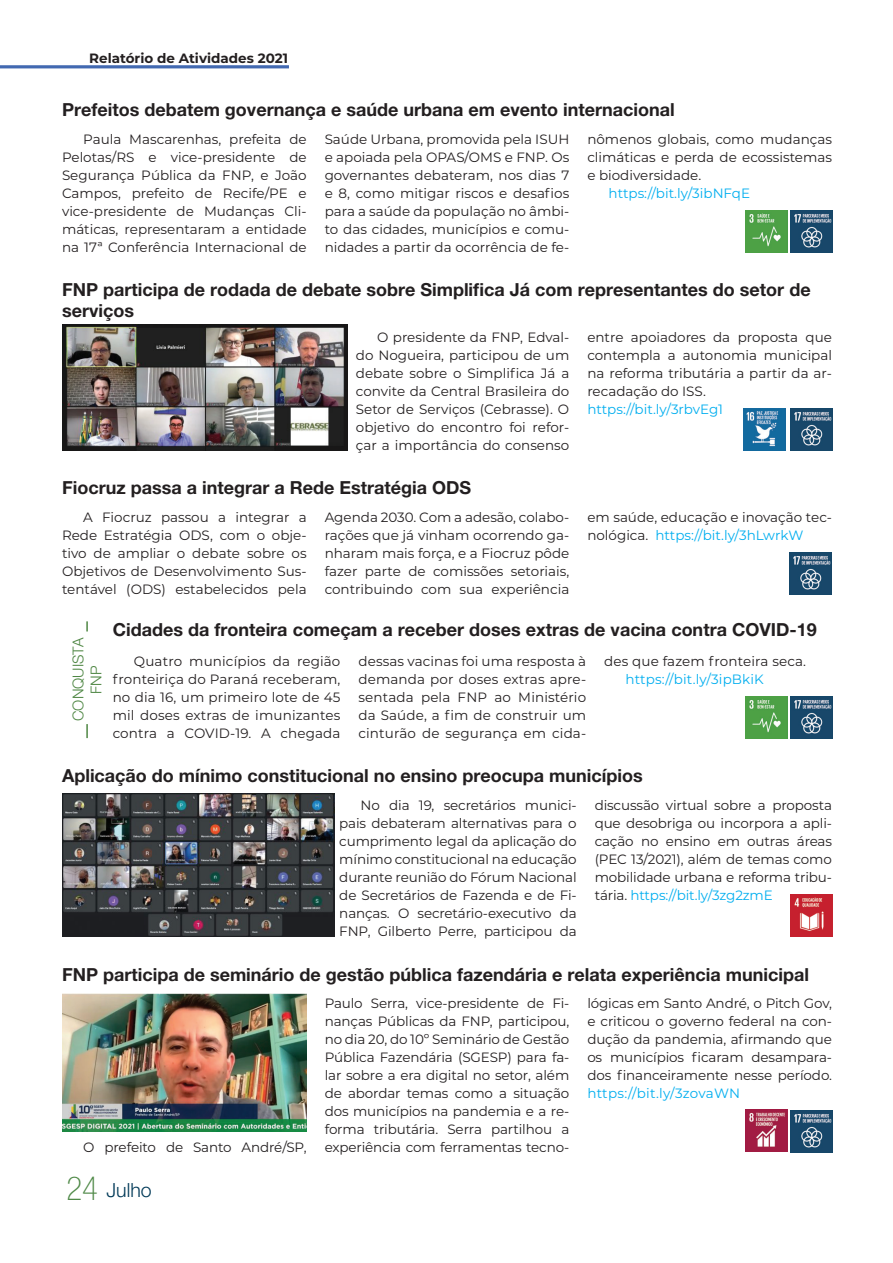
<style>
.page{position:relative;width:893px;height:1263px;background:#fff}
.page>*{position:absolute;margin:0;border:0;box-sizing:border-box;transform-origin:0 0}
.t1{font:100 condensed 33px "Helvetica Neue LT Std";color:#4f8947}
.t2{font:300 19.5px "Helvetica Neue LT Pro";color:#023a58}
.t3{font:700 18px/21.6px "Helvetica Neue LT Pro";color:#231f20}
.t4{font:300 15px/18px "Helvetica Neue LT Pro";color:#4f8744;text-align:center}
.t5{font:13.5px/18px "Montserrat";color:#231f20;text-align:justify}
.t6{font:13.5px "Montserrat";color:#00aeef}
.t7{font:700 13.5px "Montserrat";color:#231f20}
.t8{font:13.5px "Montserrat";letter-spacing:.02em;color:#00aeef}
.s1{color:#00aeef}
</style>
<div class="page">
<hr style="left:0;top:65px;width:289px;height:3px;background:#4269b1">
<img style="left:790px;top:210px;width:42px;height:42px">
<img style="left:745px;top:210px;width:42px;height:42px">
<img style="left:62px;top:324px;width:285px;height:126px">
<img style="left:744px;top:408px;width:42px;height:42px">
<img style="left:790px;top:408px;width:42px;height:42px">
<img style="left:789px;top:552px;width:42px;height:42px">
<img style="left:62px;top:794px;width:272px;height:142px">
<img style="left:790px;top:696px;width:42px;height:42px">
<img style="left:745px;top:696px;width:42px;height:42px">
<img style="left:790px;top:894px;width:42px;height:42px">
<img style="left:62px;top:993px;width:244px;height:139px">
<img style="left:790px;top:1110px;width:42px;height:42px">
<img style="left:745px;top:1110px;width:42px;height:42px">
<svg style="left:86px;top:724px;width:2px;height:14px"></svg>
<svg style="left:86px;top:621px;width:2px;height:10px"></svg>
<p class="t7" style="left:89px;top:48px;width:200px">Relatório de Atividades 2021</p>
<h3 class="t3" style="left:62px;top:98px;width:614px">Prefeitos debatem governança e saúde urbana em evento internacional</h3>
<p class="t5" style="left:62px;top:130px;width:246px;text-indent:21px">Paula Mascarenhas, prefeita de Pelotas/RS e vice-presidente de Segurança Pública da FNP, e João Campos, prefeito de Recife/PE e vice-presidente de Mudanças Cli&shy;máticas, representaram a entidade na 17ª Conferência Internacional de</p>
<p class="t5" style="left:325px;top:130px;width:246px">Saúde Urbana, promovida pela ISUH e apoiada pela OPAS/OMS e FNP. Os governantes debateram, nos dias 7 e 8, como mitigar riscos e desafios para a saúde da população no âmbi&shy;to das cidades, municípios e comu&shy;nidades a partir da ocorrência de fe-</p>
<p class="t5" style="left:587px;top:130px;width:246px">nômenos globais, como mudanças climáticas e perda de ecossistemas e biodiversidade.</p>
<p class="t6" style="left:609px;top:184px;width:143px">https://bit.ly/3ibNFqE</p>
<h3 class="t3" style="left:62px;top:278px;width:750px">FNP participa de rodada de debate sobre Simplifica Já com representantes do setor de serviços</h3>
<p class="t5" style="left:356px;top:328px;width:215px;text-indent:21px">O presidente da FNP, Edval&shy;do Nogueira, participou de um debate sobre o Simplifica Já a convite da Central Brasileira do Setor de Serviços (Cebrasse). O objetivo do encontro foi refor&shy;çar a importância do consenso</p>
<p class="t5" style="left:587px;top:328px;width:246px">entre apoiadores da proposta que contempla a autonomia municipal na reforma tributária a partir da ar&shy;recadação do ISS.</p>
<p class="t6" style="left:587px;top:400px;width:137px">https://bit.ly/3rbvEg1</p>
<h3 class="t3" style="left:62px;top:476px;width:410px">Fiocruz passa a integrar a Rede Estratégia ODS</h3>
<p class="t5" style="left:62px;top:508px;width:246px;text-indent:21px">A Fiocruz passou a integrar a Rede Estratégia ODS, com o obje&shy;tivo de ampliar o debate sobre os Objetivos de Desenvolvimento Sus&shy;tentável (ODS) estabelecidos pela</p>
<p class="t5" style="left:325px;top:508px;width:246px">Agenda 2030. Com a adesão, colabo&shy;rações que já vinham ocorrendo ga&shy;nharam mais força, e a Fiocruz pôde fazer parte de comissões setoriais, contribuindo com sua experiência</p>
<p class="t5" style="left:587px;top:508px;width:246px">em saúde, educação e inovação tec&shy;nológica. <span class="s1">https://bit.ly/3hLwrkW</span></p>
<p class="t4" style="left:69px;top:721px;width:85px;rotate:-90deg">CONQUISTA<br>FNP</p>
<h3 class="t3" style="left:113px;top:619px;width:705px">Cidades da fronteira começam a receber doses extras de vacina contra COVID-19</h3>
<p class="t5" style="left:113px;top:652px;width:229px;text-indent:21px">Quatro municípios da região fronteiriça do Paraná receberam, no dia 16, um primeiro lote de 45 mil doses extras de imunizantes contra a COVID-19. A chegada</p>
<p class="t5" style="left:358px;top:652px;width:229px">dessas vacinas foi uma resposta à demanda por doses extras apre&shy;sentada pela FNP ao Ministério da Saúde, a fim de construir um cinturão de segurança em cida-</p>
<p class="t5" style="left:604px;top:652px;width:203px">des que fazem fronteira seca.</p>
<p class="t6" style="left:625px;top:670px;width:140px">https://bit.ly/3ipBkiK</p>
<h3 class="t3" style="left:62px;top:765px;width:582px">Aplicação do mínimo constitucional no ensino preocupa municípios</h3>
<p class="t5" style="left:339px;top:796px;width:239px;text-indent:21px">No dia 19, secretários munici&shy;pais debateram alternativas para o cumprimento legal da aplicação do mínimo constitucional na educação durante reunião do Fórum Nacional de Secretários de Fazenda e de Fi&shy;nanças. O secretário-executivo da FNP, Gilberto Perre, participou da</p>
<p class="t5" style="left:595px;top:796px;width:239px">discussão virtual sobre a proposta que desobriga ou incorpora a apli&shy;cação no ensino em outras áreas (PEC 13/2021), além de temas como mobilidade urbana e reforma tribu&shy;tária. <span class="s1">https://bit.ly/3zg2zmE</span></p>
<h3 class="t3" style="left:62px;top:964px;width:749px">FNP participa de seminário de gestão pública fazendária e relata experiência municipal</h3>
<p class="t5" style="left:83px;top:1138px;width:225px">O prefeito de Santo André/SP,</p>
<h1 class="t1" style="left:66px;top:1170px;width:33px">24</h1>
<h2 class="t2" style="left:107px;top:1178px;width:47px">Julho</h2>
<p class="t5" style="left:325px;top:994px;width:246px">Paulo Serra, vice-presidente de Fi&shy;nanças Públicas da FNP, participou, no dia 20, do 10º Seminário de Gestão Pública Fazendária (SGESP) para fa&shy;lar sobre a era digital no setor, além de abordar temas como a situação dos municípios na pandemia e a re&shy;forma tributária. Serra partilhou a experiência com ferramentas tecno-</p>
<p class="t5" style="left:587px;top:993px;width:246px">lógicas em Santo André, o Pitch Gov, e criticou o governo federal na con&shy;dução da pandemia, afirmando que os municípios ficaram desampara&shy;dos financeiramente nesse período.</p>
<p class="t8" style="left:587px;top:1084px;width:154px">https://bit.ly/3zovaWN</p>
</div>
